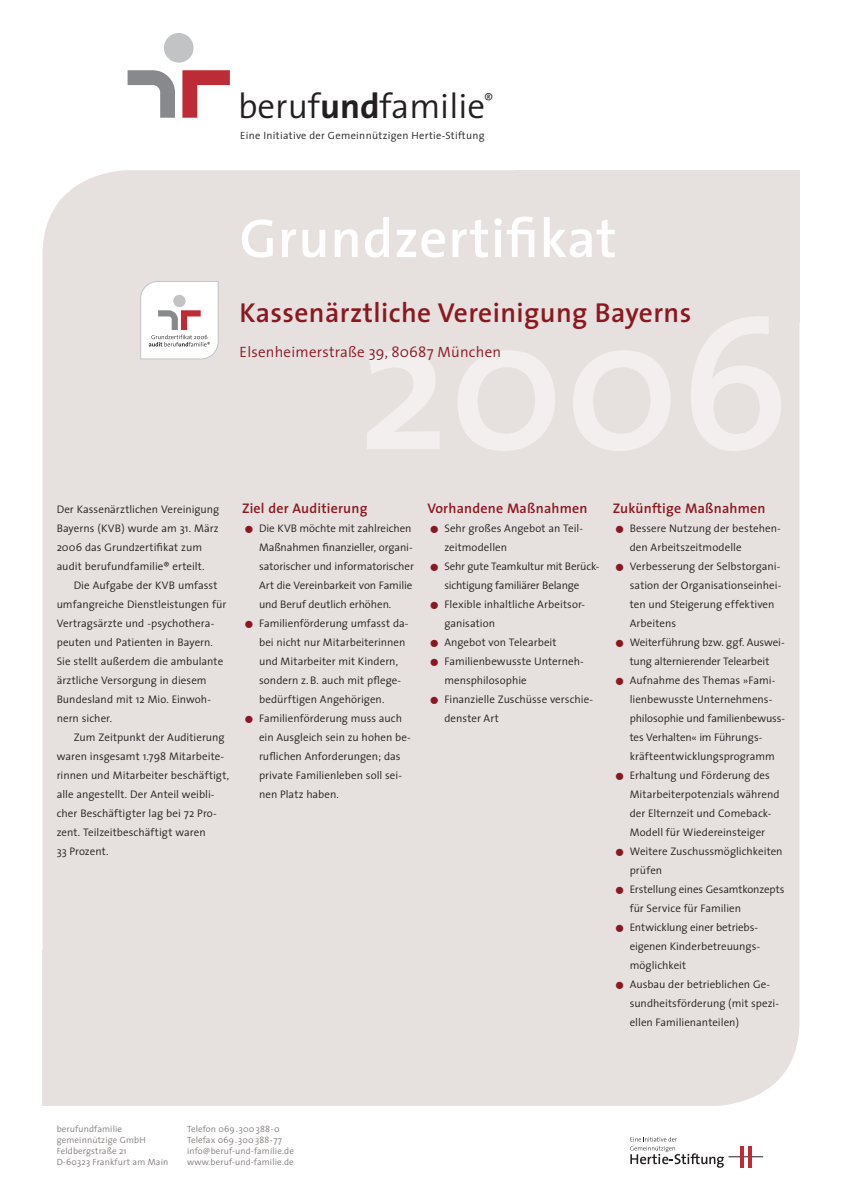
<style>
.page{position:relative;width:842px;height:1191px;background:#fff}
.page>*{position:absolute;margin:0;border:0;box-sizing:border-box;transform-origin:0 0}
.t1{font:600 55px "The Sans";letter-spacing:.015em;color:#fff}
.t2{font:300 35px "The Sans";color:#231f20}
.t3{font:600 27.5px "The Sans";letter-spacing:.015em;color:#8a1820}
.t4{font:300 15px "The Sans";letter-spacing:.015em;color:#8a1820}
.t5{font:600 14px "The Sans";letter-spacing:.015em;color:#8a1820}
.t6{font:300 11px/19px "The Sans";color:#231f20}
.t7{font:300 11px/19px "The Sans";letter-spacing:-.02em;color:#231f20;text-align:center}
.t8{font:300 10.5px "The Sans";letter-spacing:.03em;color:#231f20}
.t9{font:300 9px/11px "The Sans";letter-spacing:.015em;color:#817b7a}
.s1{font-weight:700}
.s2{font-size:33px;color:#8a1820}
</style>
<div class="page">
<div style="left:43px;top:170px;width:756px;height:936px;background:#e6e0de"></div>
<div style="left:516px;top:170px;width:283px;height:153px;background:#e6e0de"></div>
<div style="left:43px;top:950px;width:283px;height:156px;background:#e6e0de"></div>
<svg style="left:140px;top:281px;width:78px;height:78px"></svg>
<hr style="left:728px;top:1156px;width:35px;height:1px;background:#231f20">
<hr style="left:740px;top:1145px;width:3px;height:22px;background:#be2b36">
<hr style="left:748px;top:1145px;width:4px;height:22px;background:#be2b36">
<svg style="left:630px;top:1137px;width:94px;height:30px"></svg>
<div style="left:164px;top:33px;width:30px;height:30px;background:#c2c3c5;border-radius:50%"></div>
<svg style="left:182px;top:70px;width:48px;height:48px"></svg>
<svg style="left:128px;top:70px;width:47px;height:48px"></svg>
<h2 class="t2" style="left:238px;top:77px;width:257px">beruf<span class="s1">und</span>familie<sup>®</sup></h2>
<p class="t8" style="left:240px;top:127px;width:246px">Eine Initiative der Gemeinnützigen Hertie-Stiftung</p>
<h1 class="t1" style="left:240px;top:193px;width:379px">Grundzertifikat</h1>
<h3 class="t3" style="left:240px;top:290px;width:453px">Kassenärztliche Vereinigung Bayerns</h3>
<h3 class="t4" style="left:240px;top:340px;width:263px">Elsenheimerstraße 39, 80687 München</h3>
<p class="t6" style="left:57px;top:499px;width:164px">Der Kassenärztlichen Vereinigung<br>Bayerns (KVB) wurde am 31. März<br>2006 das Grundzertifikat zum audit berufundfamilie® erteilt.</p>
<p class="t6" style="left:57px;top:575px;width:171px;text-indent:17px">Die Aufgabe der KVB umfasst umfangreiche Dienstleistungen für<br>Vertragsärzte und -psychothera&shy;peuten und Patienten in Bayern.<br>Sie stellt außerdem die ambulante ärztliche Versorgung in diesem<br>Bundesland mit 12 Mio. Einwoh&shy;nern sicher.</p>
<p class="t6" style="left:57px;top:727px;width:174px;text-indent:17px">Zum Zeitpunkt der Auditierung waren insgesamt 1.798 Mitarbeite&shy;rinnen und Mitarbeiter beschäftigt, alle angestellt. Der Anteil weibli&shy;cher Beschäftigter lag bei 72 Pro&shy;zent. Teilzeitbeschäftigt waren<br>33 Prozent.</p>
<p class="t5" style="left:242px;top:497px;width:127px">Ziel der Auditierung</p>
<p class="t6" style="left:259px;top:518px;width:156px;text-indent:-17px"><span class="s2">•</span> Die KVB möchte mit zahlreichen<br>Maßnahmen finanzieller, organi&shy;satorischer und informatorischer<br>Art die Vereinbarkeit von Familie und Beruf deutlich erhöhen.</p>
<p class="t6" style="left:259px;top:613px;width:151px;text-indent:-17px"><span class="s2">•</span> Familienförderung umfasst da&shy;bei nicht nur Mitarbeiterinnen und Mitarbeiter mit Kindern, sondern z. B. auch mit pflege&shy;bedürftigen Angehörigen.</p>
<p class="t6" style="left:259px;top:708px;width:153px;text-indent:-17px"><span class="s2">•</span> Familienförderung muss auch ein Ausgleich sein zu hohen be&shy;ruflichen Anforderungen; das private Familienleben soll sei&shy;nen Platz haben.</p>
<p class="t5" style="left:427px;top:497px;width:162px">Vorhandene Maßnahmen</p>
<p class="t6" style="left:444px;top:518px;width:140px;text-indent:-17px"><span class="s2">•</span> Sehr großes Angebot an Teil&shy;zeitmodellen</p>
<p class="t7" style="left:427px;top:556px;width:174px"><span class="s2">•</span> Sehr gute Teamkultur mit Berück&shy;sichtigung familiärer Belange</p>
<p class="t6" style="left:444px;top:594px;width:142px;text-indent:-17px"><span class="s2">•</span> Flexible inhaltliche Arbeitsor&shy;ganisation</p>
<p class="t6" style="left:427px;top:632px;width:131px"><span class="s2">•</span> Angebot von Telearbeit</p>
<p class="t6" style="left:444px;top:651px;width:141px;text-indent:-17px"><span class="s2">•</span> Familienbewusste Unterneh&shy;mensphilosophie</p>
<p class="t6" style="left:444px;top:689px;width:150px;text-indent:-17px"><span class="s2">•</span> Finanzielle Zuschüsse verschie&shy;denster Art</p>
<p class="t5" style="left:613px;top:497px;width:154px">Zukünftige Maßnahmen</p>
<p class="t6" style="left:630px;top:518px;width:153px;text-indent:-17px"><span class="s2">•</span> Bessere Nutzung der bestehen&shy;den Arbeitszeitmodelle</p>
<p class="t6" style="left:630px;top:556px;width:153px;text-indent:-17px"><span class="s2">•</span> Verbesserung der Selbstorgani&shy;sation der Organisationseinhei&shy;ten und Steigerung effektiven<br>Arbeitens</p>
<p class="t6" style="left:613px;top:632px;width:173px;text-align:center"><span class="s2">•</span> Weiterführung bzw. ggf. Auswei&shy;tung alternierender Telearbeit</p>
<p class="t6" style="left:630px;top:670px;width:157px;text-indent:-17px"><span class="s2">•</span> Aufnahme des Themas »Fami&shy;lienbewusste Unternehmens&shy;philosophie und familienbewuss&shy;tes Verhalten« im Führungs&shy;kräfteentwicklungsprogramm</p>
<p class="t6" style="left:630px;top:765px;width:151px;text-indent:-17px"><span class="s2">•</span> Erhaltung und Förderung des<br>Mitarbeiterpotenzials während der Elternzeit und Comeback-<br>Modell für Wiedereinsteiger</p>
<p class="t6" style="left:630px;top:841px;width:154px;text-indent:-17px"><span class="s2">•</span> Weitere Zuschussmöglichkeiten prüfen</p>
<p class="t6" style="left:630px;top:879px;width:156px;text-indent:-17px"><span class="s2">•</span> Erstellung eines Gesamtkonzepts für Service für Familien</p>
<p class="t6" style="left:630px;top:917px;width:132px;text-indent:-17px"><span class="s2">•</span> Entwicklung einer betriebs&shy;eigenen Kinderbetreuungs&shy;möglichkeit</p>
<p class="t6" style="left:630px;top:974px;width:151px;text-indent:-17px"><span class="s2">•</span> Ausbau der betrieblichen Ge&shy;sundheitsförderung (mit spezi&shy;ellen Familienanteilen)</p>
<p class="t9" style="left:57px;top:1123px;width:113px">berufundfamilie gemeinnützige GmbH<br>Feldbergstraße 21<br>D-60323 Frankfurt am Main</p>
<p class="t9" style="left:187px;top:1123px;width:108px">Telefon 069.300 388-0<br>Telefax 069.300 388-77 info@beruf-und-familie.de www.beruf-und-familie.de</p>
</div>
